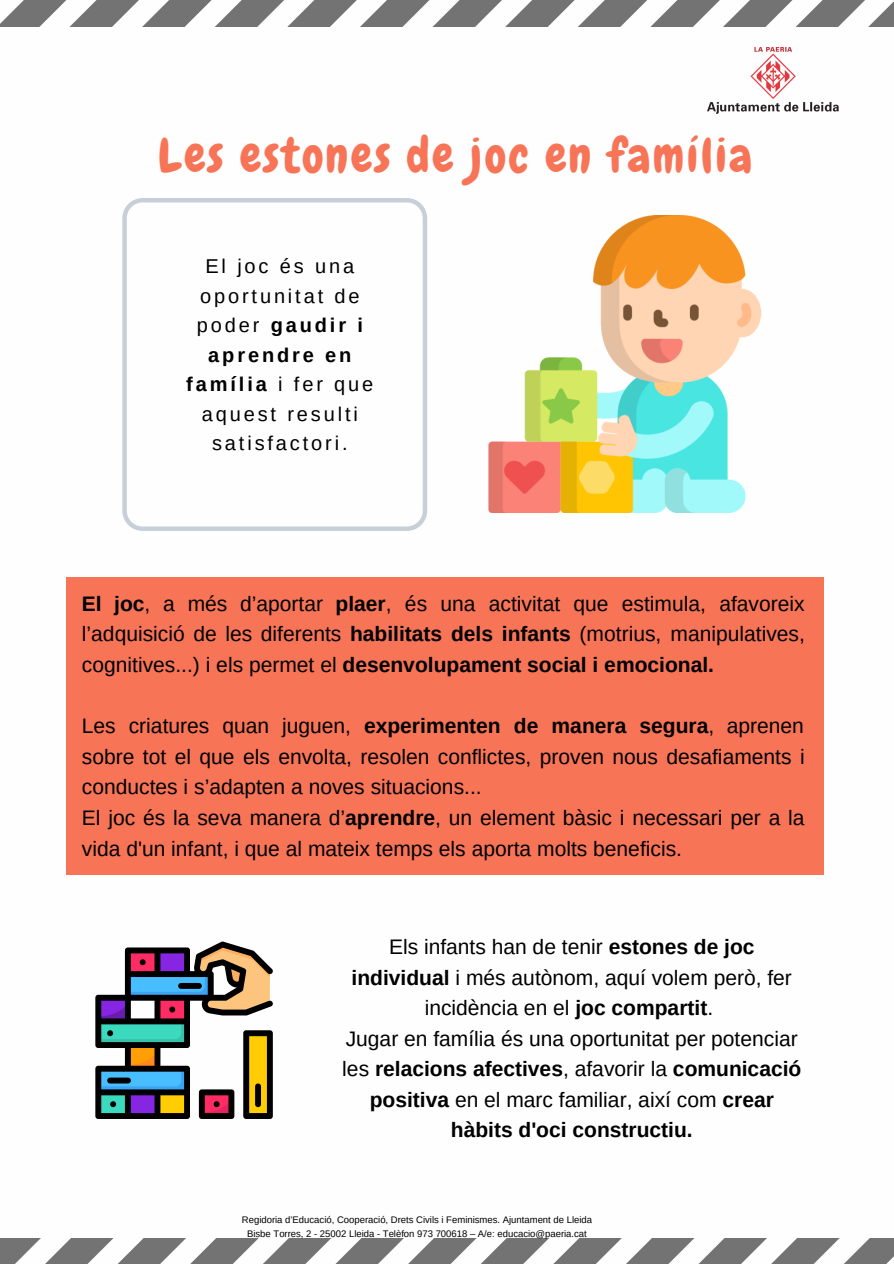
<style>
.page{position:relative;width:894px;height:1264px;background:#fff}
.page>*{position:absolute;margin:0;border:0;box-sizing:border-box;transform-origin:0 0}
.t1{font:48px "Chewy";letter-spacing:.05em;color:#f87457}
.t2{font:21px/30.6px "Arimo";color:#000;text-align:justify}
.t3{font:19.95px/29.4px "Arimo";letter-spacing:.145em;color:#000;text-align:center}
.t4{font:9.45px "Arimo";color:#000}
.s1{font-weight:700}
</style>
<div class="page">
<svg style="left:0;top:1238px;width:893px;height:25px"></svg>
<svg style="left:0;top:0;width:893px;height:27px"></svg>
<img style="left:707px;top:47px;width:131px;height:67px">
<div style="left:67px;top:577px;width:756px;height:297px;background:#f87457"></div>
<svg style="left:122px;top:198px;width:305px;height:333px"></svg>
<img style="left:488px;top:215px;width:274px;height:297px">
<svg style="left:95px;top:941px;width:178px;height:177px"></svg>
<p class="t1" style="left:158px;top:125px;width:595px">Les estones de joc en família</p>
<p class="t3" style="left:186px;top:251px;width:188px">El joc és una oportunitat de poder <span class="s1">gaudir i aprendre en família</span> i fer que aquest resulti satisfactori.</p>
<p class="t2" style="left:82px;top:588px;width:724px"><span class="s1">El joc</span>, a més d’aportar <span class="s1">plaer</span>, és una activitat que estimula, afavoreix l’adquisició de les diferents <span class="s1">habilitats dels infants</span> (motrius, manipulatives, cognitives...) i els permet el <span class="s1">desenvolupament social i emocional.</span></p>
<p class="t2" style="left:82px;top:710px;width:724px">Les criatures quan juguen, <span class="s1">experimenten de manera segura</span>, aprenen sobre tot el que els envolta, resolen conflictes, proven nous desafiaments i conductes i s’adapten a noves situacions...</p>
<p class="t2" style="left:82px;top:802px;width:724px">El joc és la seva manera d’<span class="s1">aprendre</span>, un element bàsic i necessari per a la vida d'un infant, i que al mateix temps els aporta molts beneficis.</p>
<p class="t2" style="left:351px;top:931px;width:441px;text-align:center">Els infants han de tenir <span class="s1">estones de joc individual</span> i més autònom, aquí volem però, fer incidència en el <span class="s1">joc compartit</span>.</p>
<p class="t2" style="left:342px;top:1023px;width:460px;text-align:center">Jugar en família és una oportunitat per potenciar les <span class="s1">relacions afectives</span>, afavorir la <span class="s1">comunicació positiva</span> en el marc familiar, així com <span class="s1">crear hàbits d'oci constructiu.</span></p>
<p class="t4" style="left:242px;top:1214px;width:351px">Regidoria d’Educació, Cooperació, Drets Civils i Feminismes. Ajuntament de Lleida</p>
<p class="t4" style="left:247px;top:1227px;width:341px">Bisbe Torres, 2 - 25002 Lleida - Telèfon 973 700618 – A/e: educacio@paeria.cat</p>
</div>
